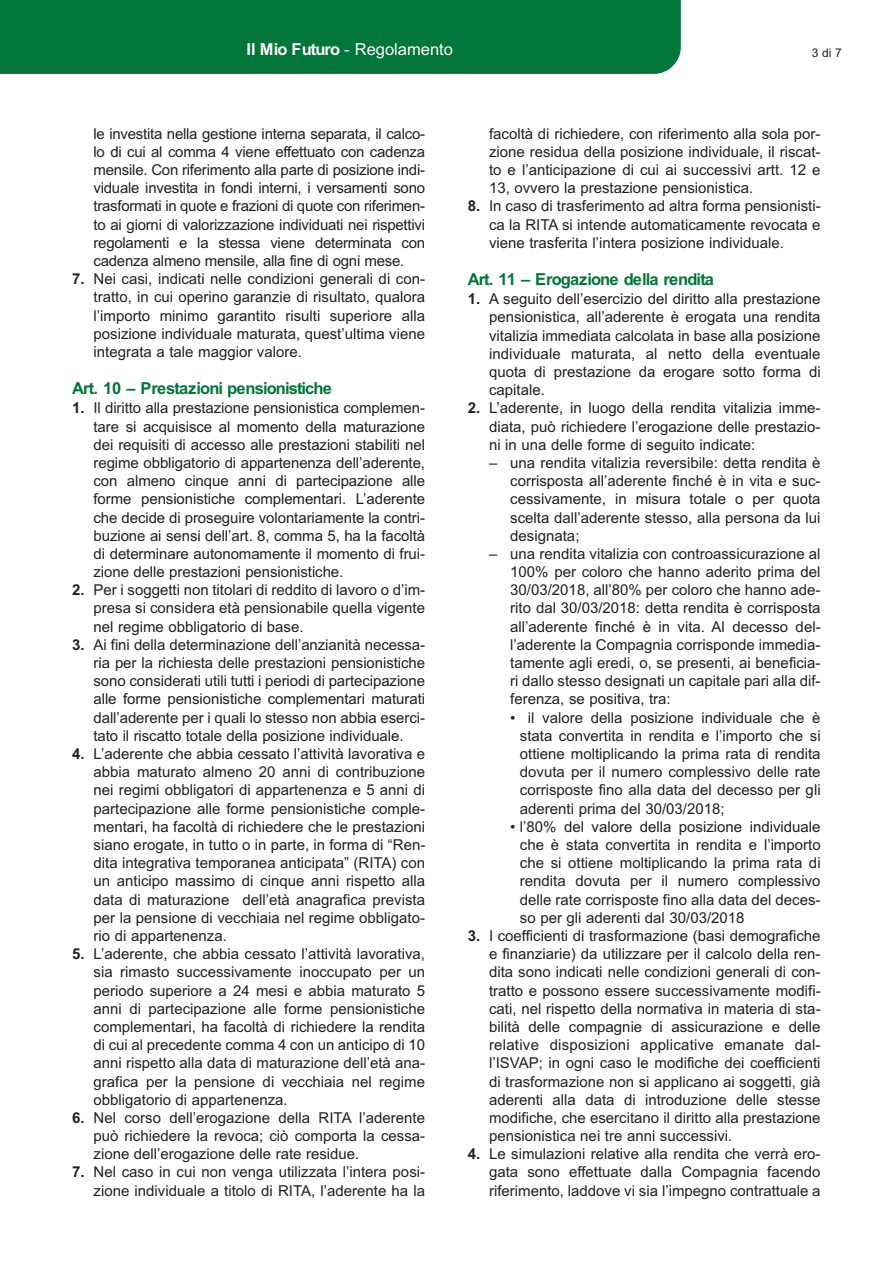
<style>
.page{position:relative;width:893px;height:1263px;background:#fff}
.page>*{position:absolute;margin:0;border:0;box-sizing:border-box;transform-origin:0 0}
.t1{font:700 16.5px "Arial";letter-spacing:-.055em;color:#007638}
.t2{font:16.5px "Arial";color:#fff}
.t3{font:15px/18.1px "Arial";color:#231f20;text-align:justify}
.t4{font:12px "Arial";color:#231f20}
.s1{font-weight:700}
</style>
<div class="page">
<div style="left:0;top:0;width:680px;height:74px;background:#007638"></div>
<p class="t2" style="left:247px;top:43px;width:208px"><span class="s1">Il Mio Futuro</span> - Regolamento</p>
<p class="t4" style="left:812px;top:49px;width:31px">3 di 7</p>
<p class="t3" style="left:94px;top:126px;width:333px">le investita nella gestione interna separata, il calco&shy;lo di cui al comma 4 viene effettuato con cadenza mensile. Con riferimento alla parte di posizione indi&shy;viduale investita in fondi interni, i versamenti sono trasformati in quote e frazioni di quote con riferimen&shy;to ai giorni di valorizzazione individuati nei rispettivi regolamenti e la stessa viene determinata con cadenza almeno mensile, alla fine di ogni mese.</p>
<p class="t3" style="left:94px;top:271px;width:333px;text-indent:-21px"><span class="s1">7.</span> Nei casi, indicati nelle condizioni generali di con&shy;tratto, in cui operino garanzie di risultato, qualora l’importo minimo garantito risulti superiore alla posizione individuale maturata, quest’ultima viene integrata a tale maggior valore.</p>
<p class="t1" style="left:72px;top:383px;width:261px">Art. 10 – Prestazioni pensionistiche</p>
<p class="t3" style="left:94px;top:400px;width:333px;text-indent:-21px"><span class="s1">1.</span> Il diritto alla prestazione pensionistica complemen&shy;tare si acquisisce al momento della maturazione dei requisiti di accesso alle prestazioni stabiliti nel regime obbligatorio di appartenenza dell’aderente, con almeno cinque anni di partecipazione alle forme pensionistiche complementari. L’aderente che decide di proseguire volontariamente la contri&shy;buzione ai sensi dell’art. 8, comma 5, ha la facoltà di determinare autonomamente il momento di frui&shy;zione delle prestazioni pensionistiche.</p>
<p class="t3" style="left:94px;top:582px;width:333px;text-indent:-21px"><span class="s1">2.</span> Per i soggetti non titolari di reddito di lavoro o d’im&shy;presa si considera età pensionabile quella vigente nel regime obbligatorio di base.</p>
<p class="t3" style="left:94px;top:637px;width:333px;text-indent:-21px"><span class="s1">3.</span> Ai fini della determinazione dell’anzianità necessa&shy;ria per la richiesta delle prestazioni pensionistiche sono considerati utili tutti i periodi di partecipazione alle forme pensionistiche complementari maturati dall’aderente per i quali lo stesso non abbia eserci&shy;tato il riscatto totale della posizione individuale.</p>
<p class="t3" style="left:94px;top:746px;width:333px;text-indent:-21px"><span class="s1">4.</span> L’aderente che abbia cessato l’attività lavorativa e abbia maturato almeno 20 anni di contribuzione nei regimi obbligatori di appartenenza e 5 anni di partecipazione alle forme pensionistiche comple&shy;mentari, ha facoltà di richiedere che le prestazioni siano erogate, in tutto o in parte, in forma di “Ren&shy;dita integrativa temporanea anticipata” (RITA) con un anticipo massimo di cinque anni rispetto alla data di maturazione dell’età anagrafica prevista per la pensione di vecchiaia nel regime obbligato&shy;rio di appartenenza.</p>
<p class="t3" style="left:94px;top:946px;width:333px;text-indent:-21px"><span class="s1">5.</span> L’aderente, che abbia cessato l’attività lavorativa, sia rimasto successivamente inoccupato per un periodo superiore a 24 mesi e abbia maturato 5 anni di partecipazione alle forme pensionistiche complementari, ha facoltà di richiedere la rendita di cui al precedente comma 4 con un anticipo di 10 anni rispetto alla data di maturazione dell’età ana&shy;grafica per la pensione di vecchiaia nel regime obbligatorio di appartenenza.</p>
<p class="t3" style="left:94px;top:1110px;width:333px;text-indent:-21px"><span class="s1">6.</span> Nel corso dell’erogazione della RITA l’aderente può richiedere la revoca; ciò comporta la cessa&shy;zione dell’erogazione delle rate residue.</p>
<p class="t3" style="left:72px;top:1165px;width:354px;text-align:right"><span class="s1">7.</span> Nel caso in cui non venga utilizzata l’intera posi&shy;zione individuale a titolo di RITA, l’aderente ha la</p>
<p class="t3" style="left:489px;top:126px;width:333px">facoltà di richiedere, con riferimento alla sola por&shy;zione residua della posizione individuale, il riscat&shy;to e l’anticipazione di cui ai successivi artt. 12 e 13, ovvero la prestazione pensionistica.</p>
<p class="t3" style="left:489px;top:199px;width:333px;text-indent:-21px"><span class="s1">8.</span> In caso di trasferimento ad altra forma pensionisti&shy;ca la RITA si intende automaticamente revocata e viene trasferita l’intera posizione individuale.</p>
<p class="t1" style="left:468px;top:274px;width:248px">Art. 11 – Erogazione della rendita</p>
<p class="t3" style="left:489px;top:291px;width:333px;text-indent:-21px"><span class="s1">1.</span> A seguito dell’esercizio del diritto alla prestazione pensionistica, all’aderente è erogata una rendita vitalizia immediata calcolata in base alla posizione individuale maturata, al netto della eventuale quota di prestazione da erogare sotto forma di capitale.</p>
<p class="t3" style="left:489px;top:400px;width:333px;text-indent:-21px"><span class="s1">2.</span> L’aderente, in luogo della rendita vitalizia imme&shy;diata, può richiedere l’erogazione delle prestazio&shy;ni in una delle forme di seguito indicate:</p>
<p class="t3" style="left:510px;top:455px;width:312px;text-indent:-21px">– una rendita vitalizia reversibile: detta rendita è corrisposta all’aderente finché è in vita e suc&shy;cessivamente, in misura totale o per quota scelta dall’aderente stesso, alla persona da lui designata;</p>
<p class="t3" style="left:510px;top:546px;width:312px;text-indent:-21px">– una rendita vitalizia con controassicurazione al 100% per coloro che hanno aderito prima del 30/03/2018, all’80% per coloro che hanno ade&shy;rito dal 30/03/2018: detta rendita è corrisposta all’aderente finché è in vita. Al decesso del&shy;l’aderente la Compagnia corrisponde immedia&shy;tamente agli eredi, o, se presenti, ai beneficia&shy;ri dallo stesso designati un capitale pari alla dif&shy;ferenza, se positiva, tra:</p>
<p class="t3" style="left:520px;top:710px;width:302px;text-indent:-10px">• il valore della posizione individuale che è stata convertita in rendita e l’importo che si ottiene moltiplicando la prima rata di rendita dovuta per il numero complessivo delle rate corrisposte fino alla data del decesso per gli aderenti prima del 30/03/2018;</p>
<p class="t3" style="left:520px;top:819px;width:302px;text-indent:-10px">• l’80% del valore della posizione individuale che è stata convertita in rendita e l’importo che si ottiene moltiplicando la prima rata di rendita dovuta per il numero complessivo delle rate corrisposte fino alla data del deces&shy;so per gli aderenti dal 30/03/2018</p>
<p class="t3" style="left:489px;top:928px;width:333px;text-indent:-21px"><span class="s1">3.</span> I coefficienti di trasformazione (basi demografiche e finanziarie) da utilizzare per il calcolo della ren&shy;dita sono indicati nelle condizioni generali di con&shy;tratto e possono essere successivamente modifi&shy;cati, nel rispetto della normativa in materia di sta&shy;bilità delle compagnie di assicurazione e delle relative disposizioni applicative emanate dal&shy;l’ISVAP; in ogni caso le modifiche dei coefficienti di trasformazione non si applicano ai soggetti, già aderenti alla data di introduzione delle stesse modifiche, che esercitano il diritto alla prestazione pensionistica nei tre anni successivi.</p>
<p class="t3" style="left:489px;top:1146px;width:333px;text-indent:-21px"><span class="s1">4.</span> Le simulazioni relative alla rendita che verrà ero&shy;gata sono effettuate dalla Compagnia facendo riferimento, laddove vi sia l’impegno contrattuale a</p>
</div>
